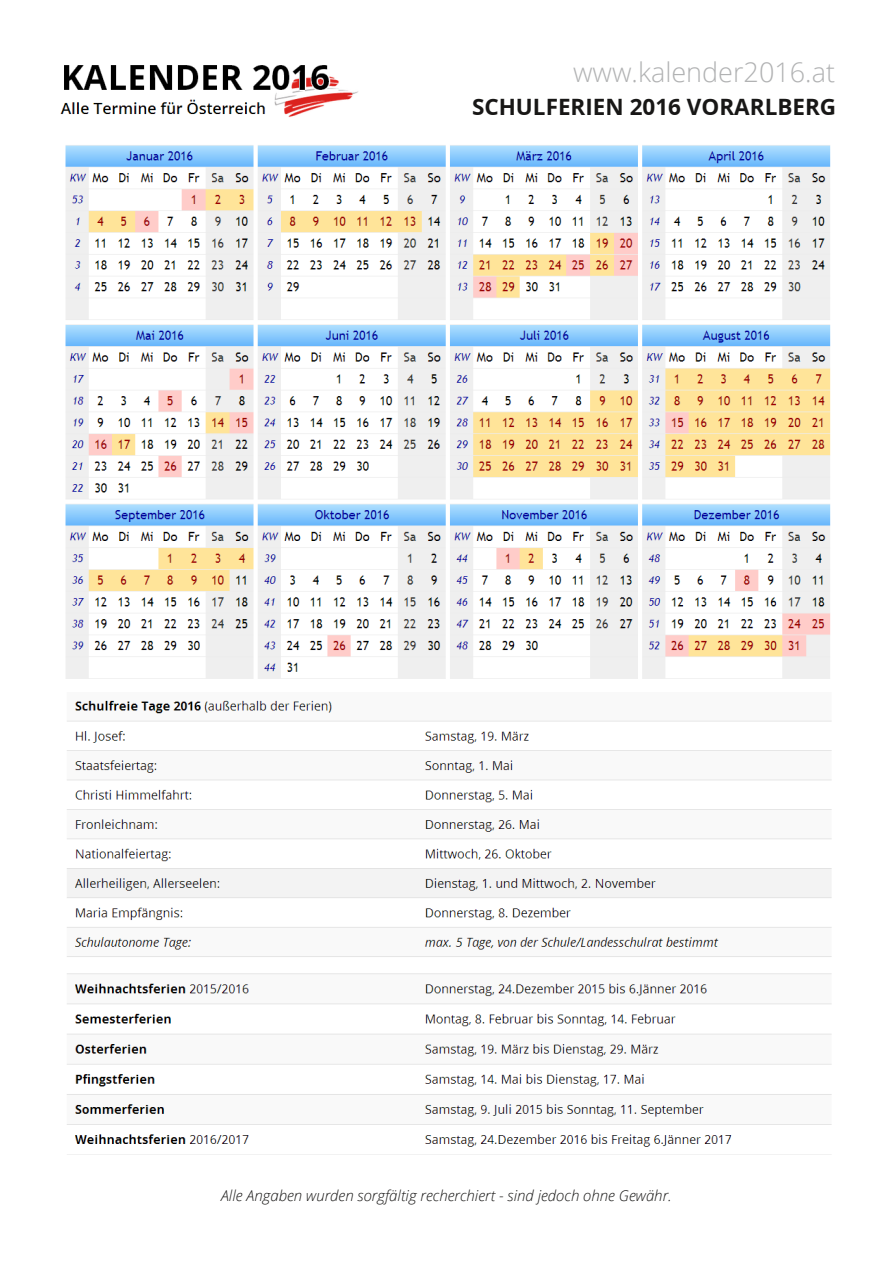
<style>
.page{position:relative;width:893px;height:1263px;background:#fff}
.page>*{position:absolute;margin:0;border:0;box-sizing:border-box;transform-origin:0 0}
.t1{font:300 27px "Open Sans";color:#b1b2b3}
.t2{font:700 22.5px "Open Sans";color:#181716}
.t3{font:italic 300 15px "Open Sans";color:#181716}
</style>
<div class="page">
<img style="left:60px;top:65px;width:298px;height:52px">
<img style="left:65px;top:145px;width:766px;height:534px">
<img style="left:67px;top:700px;width:765px;height:455px">
<h1 class="t1" style="left:573px;top:54px;width:264px">www.kalender2016.at</h1>
<h2 class="t2" style="left:472px;top:94px;width:366px">SCHULFERIEN 2016 VORARLBERG</h2>
<p class="t3" style="left:221px;top:1185px;width:452px">Alle Angaben wurden sorgfältig recherchiert - sind jedoch ohne Gewähr.</p>
</div>
